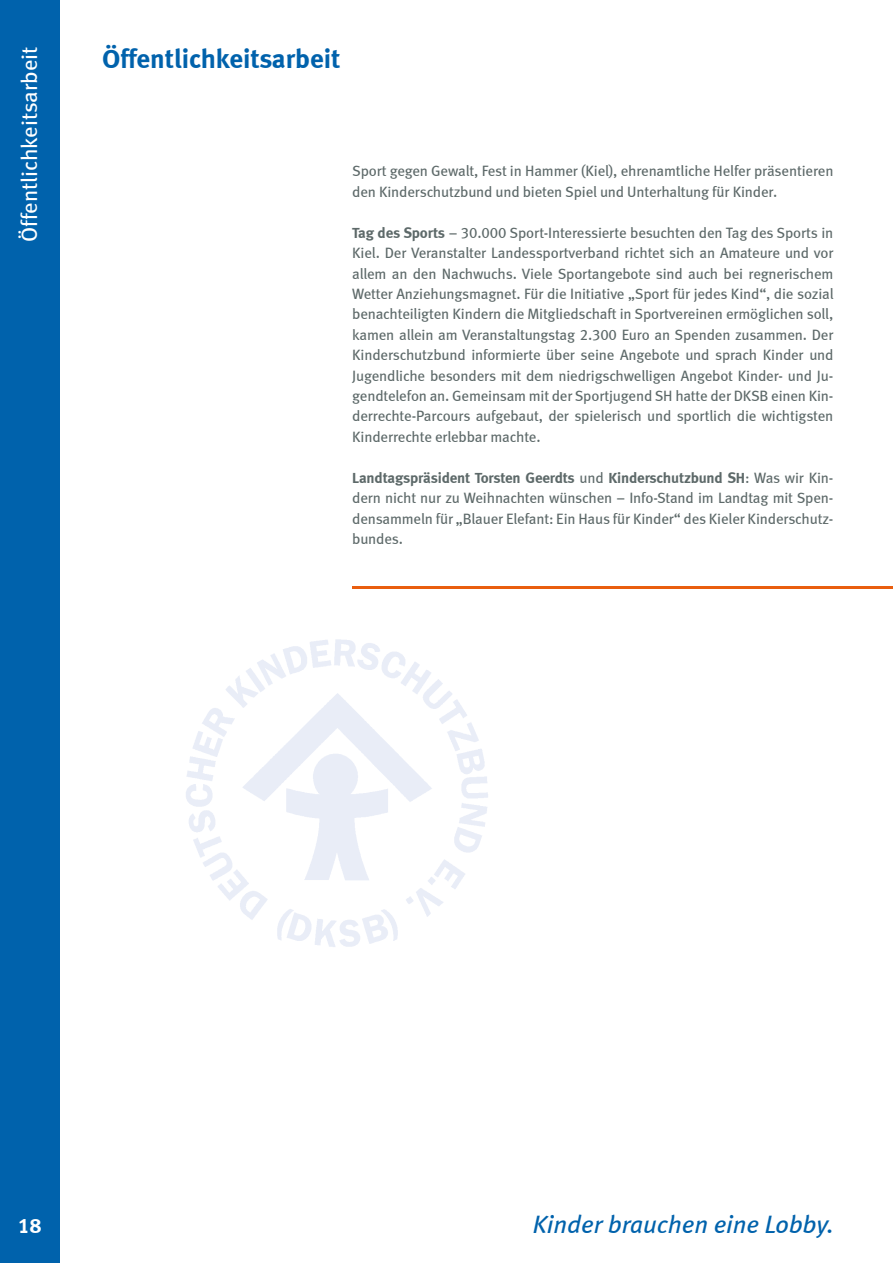
<style>
.page{position:relative;width:893px;height:1263px;background:#fff}
.page>*{position:absolute;margin:0;border:0;box-sizing:border-box;transform-origin:0 0}
.t1{font:27px "Meta Bold LF";color:#0062ac}
.t2{font:italic 25.2px "Meta Book LF";color:#0062ac}
.t3{font:22.5px "Meta Book LF";color:#fff}
.t4{font:20.85px "Meta Bold LF";color:#fff}
.t5{font:15px/20.4px "Meta Book LF";letter-spacing:-.01em;color:#5d6969;text-align:justify}
.t6{font:15px "Meta Bold LF";letter-spacing:-.01em;color:#5d6969}
.s1{font-family:"Meta Bold LF"}
.s2{font-family:"Meta Book LF"}
</style>
<div class="page">
<div style="left:0;top:0;width:60px;height:1263px;background:#0062ac"></div>
<img style="left:186px;top:639px;width:302px;height:308px">
<hr style="left:352px;top:587px;width:541px;height:2px;background:#e95e0f">
<h3 class="t3" style="left:16px;top:242px;width:197px;rotate:-90deg">Öffentlichkeitsarbeit</h3>
<h1 class="t1" style="left:102px;top:43px;width:240px">Öffentlichkeitsarbeit</h1>
<p class="t5" style="left:352px;top:161px;width:483px">Sport gegen Gewalt, Fest in Hammer (Kiel), ehrenamtliche Helfer präsentieren den Kinderschutzbund und bieten Spiel und Unterhaltung für Kinder.</p>
<p class="t5" style="left:352px;top:222px;width:483px"><span class="s1">Tag des Sports</span> – 30.000 Sport-Interessierte besuchten den Tag des Sports in Kiel. Der Veranstalter Landessportverband richtet sich an Amateure und vor allem an den Nachwuchs. Viele Sportangebote sind auch bei regnerischem Wetter Anziehungsmagnet. Für die Initiative „Sport für jedes Kind“, die sozial benachteiligten Kindern die Mitgliedschaft in Sportvereinen ermöglichen soll, kamen allein am Veranstaltungstag 2.300 Euro an Spenden zusammen. Der Kinderschutzbund informierte über seine Angebote und sprach Kinder und Jugendliche besonders mit dem niedrigschwelligen Angebot Kinder- und Ju&shy;gendtelefon an. Gemeinsam mit der Sportjugend SH hatte der DKSB einen Kin&shy;derrechte-Parcours aufgebaut, der spielerisch und sportlich die wichtigsten Kinderrechte erlebbar machte.</p>
<p class="t6" style="left:352px;top:469px;width:483px">Landtagspräsident Torsten Geerdts <span class="s2">und</span> Kinderschutzbund SH<span class="s2">: Was wir Kin-</span></p>
<p class="t5" style="left:352px;top:487px;width:483px">dern nicht nur zu Weihnachten wünschen – Info-Stand im Landtag mit Spen&shy;densammeln für „Blauer Elefant: Ein Haus für Kinder“ des Kieler Kinderschutz&shy;bundes.</p>
<h3 class="t4" style="left:18px;top:1214px;width:25px">18</h3>
<h2 class="t2" style="left:533px;top:1209px;width:303px">Kinder brauchen eine Lobby.</h2>
</div>
